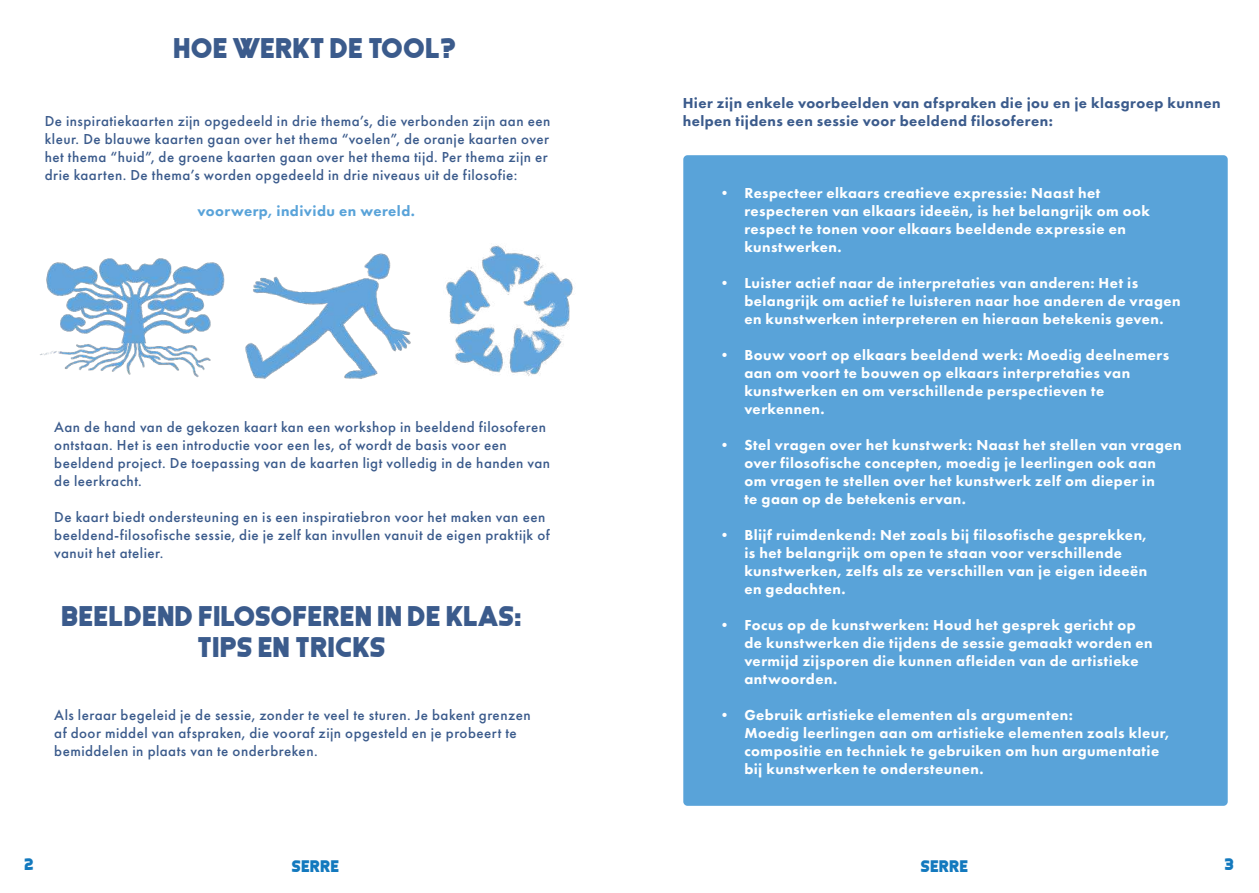
<style>
.page{position:relative;width:1259px;height:893px;background:#fff}
.page>*{position:absolute;margin:0;border:0;box-sizing:border-box;transform-origin:0 0}
.t1{font:25.5px/30.6px "Coral Colour";color:#3b5b8c;text-align:center}
.t2{font:800 15px/18px "Futura PT";letter-spacing:.03em;color:#fff}
.t3{font:500 15px/18px "Futura PT";letter-spacing:.03em;color:#3b5b8c}
.t4{font:800 15px/18px "Futura PT";letter-spacing:.03em;color:#3b5b8c}
.t5{font:800 15px "Futura PT";letter-spacing:.03em;color:#59a3d9}
.t6{font:15px "Coral Colour";color:#1379be}
</style>
<div class="page">
<div style="left:683px;top:155px;width:544px;height:651px;background:#59a3d9;border-radius:4px"></div>
<img style="left:245px;top:253px;width:166px;height:126px">
<img style="left:40px;top:258px;width:185px;height:120px">
<img style="left:446px;top:245px;width:127px;height:131px">
<h1 class="t1" style="left:173px;top:33px;width:285px">HOE WERKT DE TOOL?</h1>
<p class="t3" style="left:45px;top:112px;width:507px">De inspiratiekaarten zijn opgedeeld in drie thema’s, die verbonden zijn aan een kleur. De blauwe kaarten gaan over het thema “voelen”, de oranje kaarten over het thema “huid”, de groene kaarten gaan over het thema tijd. Per thema zijn er drie kaarten. De thema’s worden opgedeeld in drie niveaus uit de filosofie:</p>
<p class="t5" style="left:198px;top:202px;width:219px">voorwerp, individu en wereld.</p>
<p class="t3" style="left:54px;top:418px;width:497px">Aan de hand van de gekozen kaart kan een workshop in beeldend filosoferen ontstaan. Het is een introductie voor een les, of wordt de basis voor een beeldend project. De toepassing van de kaarten ligt volledig in de handen van de leerkracht.</p>
<p class="t3" style="left:54px;top:508px;width:497px">De kaart biedt ondersteuning en is een inspiratiebron voor het maken van een beeldend-filosofische sessie, die je zelf kan invullen vanuit de eigen praktijk of vanuit het atelier.</p>
<h1 class="t1" style="left:61px;top:601px;width:462px">BEELDEND FILOSOFEREN IN DE KLAS:<br>TIPS EN TRICKS</h1>
<p class="t3" style="left:54px;top:706px;width:478px">Als leraar begeleid je de sessie, zonder te veel te sturen. Je bakent grenzen af door middel van afspraken, die vooraf zijn opgesteld en je probeert te bemiddelen in plaats van te onderbreken.</p>
<p class="t6" style="left:24px;top:858px;width:11px">2</p>
<p class="t6" style="left:291px;top:859px;width:49px">SERRE</p>
<p class="t4" style="left:682px;top:94px;width:539px">Hier zijn enkele voorbeelden van afspraken die jou en je klasgroep kunnen helpen tijdens een sessie voor beeldend filosoferen:</p>
<p class="t2" style="left:744px;top:184px;width:407px;text-indent:-27px">• Respecteer elkaars creatieve expressie: Naast het respecteren van elkaars ideeën, is het belangrijk om ook respect te tonen voor elkaars beeldende expressie en kunstwerken.</p>
<p class="t2" style="left:744px;top:274px;width:438px;text-indent:-27px">• Luister actief naar de interpretaties van anderen: Het is belangrijk om actief te luisteren naar hoe anderen de vragen en kunstwerken interpreteren en hieraan betekenis geven.</p>
<p class="t2" style="left:744px;top:346px;width:426px;text-indent:-27px">• Bouw voort op elkaars beeldend werk: Moedig deelnemers aan om voort te bouwen op elkaars interpretaties van kunstwerken en om verschillende perspectieven te verkennen.</p>
<p class="t2" style="left:744px;top:436px;width:439px;text-indent:-27px">• Stel vragen over het kunstwerk: Naast het stellen van vragen over filosofische concepten, moedig je leerlingen ook aan om vragen te stellen over het kunstwerk zelf om dieper in<br>te gaan op de betekenis ervan.</p>
<p class="t2" style="left:744px;top:526px;width:404px;text-indent:-27px">• Blijf ruimdenkend: Net zoals bij filosofische gesprekken, is het belangrijk om open te staan voor verschillende kunstwerken, zelfs als ze verschillen van je eigen ideeën en gedachten.</p>
<p class="t2" style="left:744px;top:616px;width:410px;text-indent:-27px">• Focus op de kunstwerken: Houd het gesprek gericht op de kunstwerken die tijdens de sessie gemaakt worden en vermijd zijsporen die kunnen afleiden van de artistieke antwoorden.</p>
<p class="t2" style="left:744px;top:706px;width:426px;text-indent:-27px">• Gebruik artistieke elementen als argumenten:<br>Moedig leerlingen aan om artistieke elementen zoals kleur, compositie en techniek te gebruiken om hun argumentatie bij kunstwerken te ondersteunen.</p>
<p class="t6" style="left:920px;top:859px;width:49px">SERRE</p>
<p class="t6" style="left:1224px;top:857px;width:11px">3</p>
</div>
